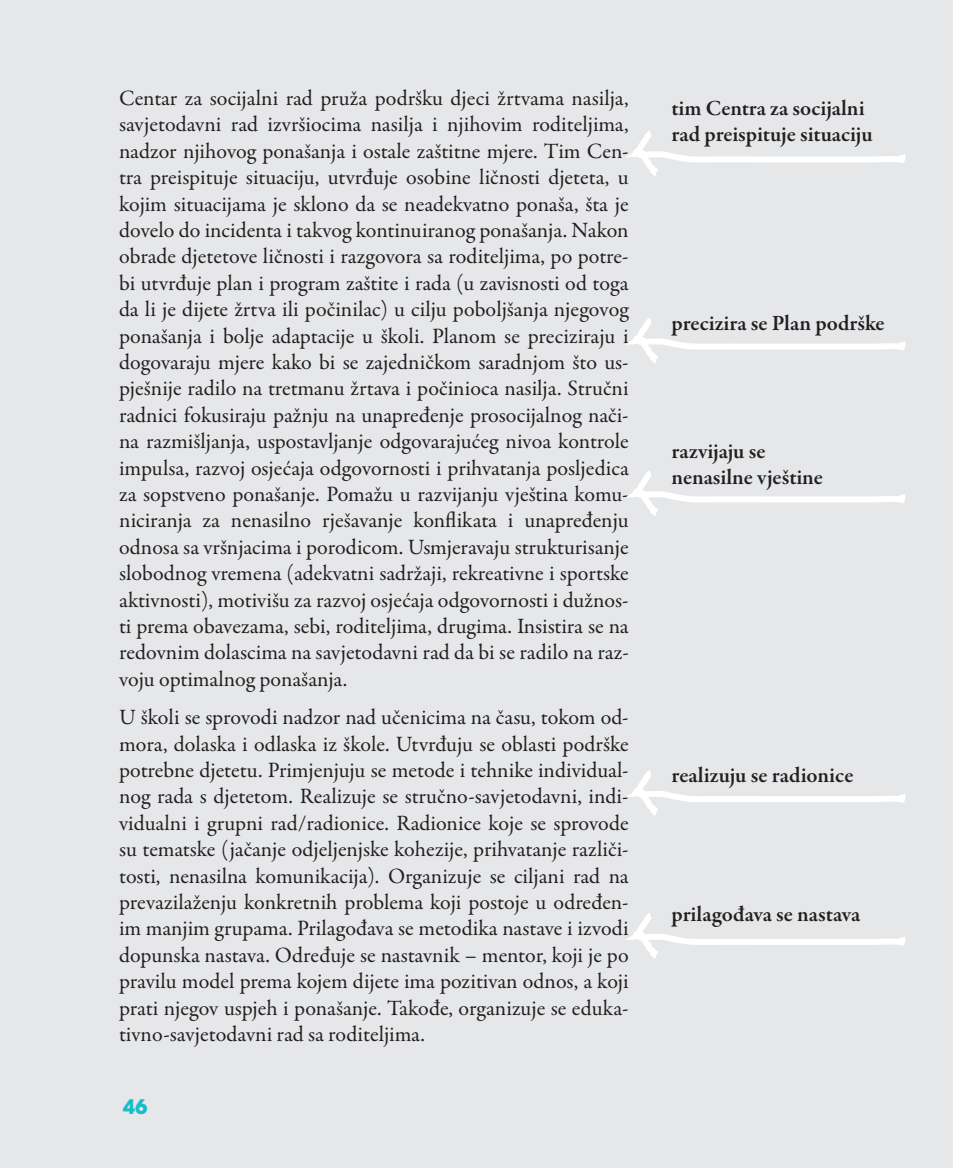
<style>
.page{position:relative;width:953px;height:1168px;background:#fff}
.page>*{position:absolute;margin:0;border:0;box-sizing:border-box;transform-origin:0 0}
.t1{font:22px/26.4px "Garamond Premr Pro";color:#231f20;text-align:justify}
.t2{font:600 22px/26.4px "Garamond Premr Pro";color:#231f20}
.t3{font:700 20px "Avant Garde LT";color:#19bdc9}
</style>
<div class="page">
<div style="left:0;top:0;width:952px;height:1168px;background:#e6e7e9"></div>
<svg style="left:626px;top:131px;width:280px;height:45px"></svg>
<svg style="left:626px;top:318px;width:280px;height:45px"></svg>
<svg style="left:626px;top:471px;width:280px;height:45px"></svg>
<svg style="left:626px;top:770px;width:280px;height:45px"></svg>
<svg style="left:626px;top:913px;width:280px;height:45px"></svg>
<p class="t1" style="left:119px;top:85px;width:511px">Centar za socijalni rad pruža podršku djeci žrtvama nasilja, savjetodavni rad izvršiocima nasilja i njihovim roditeljima, nadzor njihovog ponašanja i ostale zaštitne mjere. Tim Cen&shy;tra preispituje situaciju, utvrđuje osobine ličnosti djeteta, u kojim situacijama je sklono da se neadekvatno ponaša, šta je dovelo do incidenta i takvog kontinuiranog ponašanja. Nakon obrade djetetove ličnosti i razgovora sa roditeljima, po potre&shy;bi utvrđuje plan i program zaštite i rada (u zavisnosti od toga da li je dijete žrtva ili počinilac) u cilju poboljšanja njegovog ponašanja i bolje adaptacije u školi. Planom se preciziraju i dogovaraju mjere kako bi se zajedničkom saradnjom što us&shy;pješnije radilo na tretmanu žrtava i počinioca nasilja. Stručni radnici fokusiraju pažnju na unapređenje prosocijalnog nači&shy;na razmišljanja, uspostavljanje odgovarajućeg nivoa kontrole impulsa, razvoj osjećaja odgovornosti i prihvatanja posljedica za sopstveno ponašanje. Pomažu u razvijanju vještina komu&shy;niciranja za nenasilno rješavanje konflikata i unapređenju odnosa sa vršnjacima i porodicom. Usmjeravaju strukturisanje slobodnog vremena (adekvatni sadržaji, rekreativne i sportske aktivnosti), motivišu za razvoj osjećaja odgovornosti i dužnos&shy;ti prema obavezama, sebi, roditeljima, drugima. Insistira se na redovnim dolascima na savjetodavni rad da bi se radilo na raz&shy;voju optimalnog ponašanja.</p>
<p class="t1" style="left:119px;top:705px;width:511px">U školi se sprovodi nadzor nad učenicima na času, tokom od&shy;mora, dolaska i odlaska iz škole. Utvrđuju se oblasti podrške potrebne djetetu. Primjenjuju se metode i tehnike individual&shy;nog rada s djetetom. Realizuje se stručno-savjetodavni, indi&shy;vidualni i grupni rad/radionice. Radionice koje se sprovode su tematske (jačanje odjeljenjske kohezije, prihvatanje različi&shy;tosti, nenasilna komunikacija). Organizuje se ciljani rad na prevazilaženju konkretnih problema koji postoje u određen&shy;im manjim grupama. Prilagođava se metodika nastave i izvodi dopunska nastava. Određuje se nastavnik – mentor, koji je po pravilu model prema kojem dijete ima pozitivan odnos, a koji prati njegov uspjeh i ponašanje. Takođe, organizuje se eduka&shy;tivno-savjetodavni rad sa roditeljima.</p>
<p class="t3" style="left:123px;top:1093px;width:26px">46</p>
<p class="t2" style="left:671px;top:95px;width:202px">tim Centra za socijalni rad preispituje situaciju</p>
<p class="t2" style="left:671px;top:310px;width:214px">precizira se Plan podrške</p>
<p class="t2" style="left:671px;top:438px;width:153px">razvijaju se nenasilne vještine</p>
<p class="t2" style="left:671px;top:762px;width:183px">realizuju se radionice</p>
<p class="t2" style="left:671px;top:901px;width:190px">prilagođava se nastava</p>
</div>
